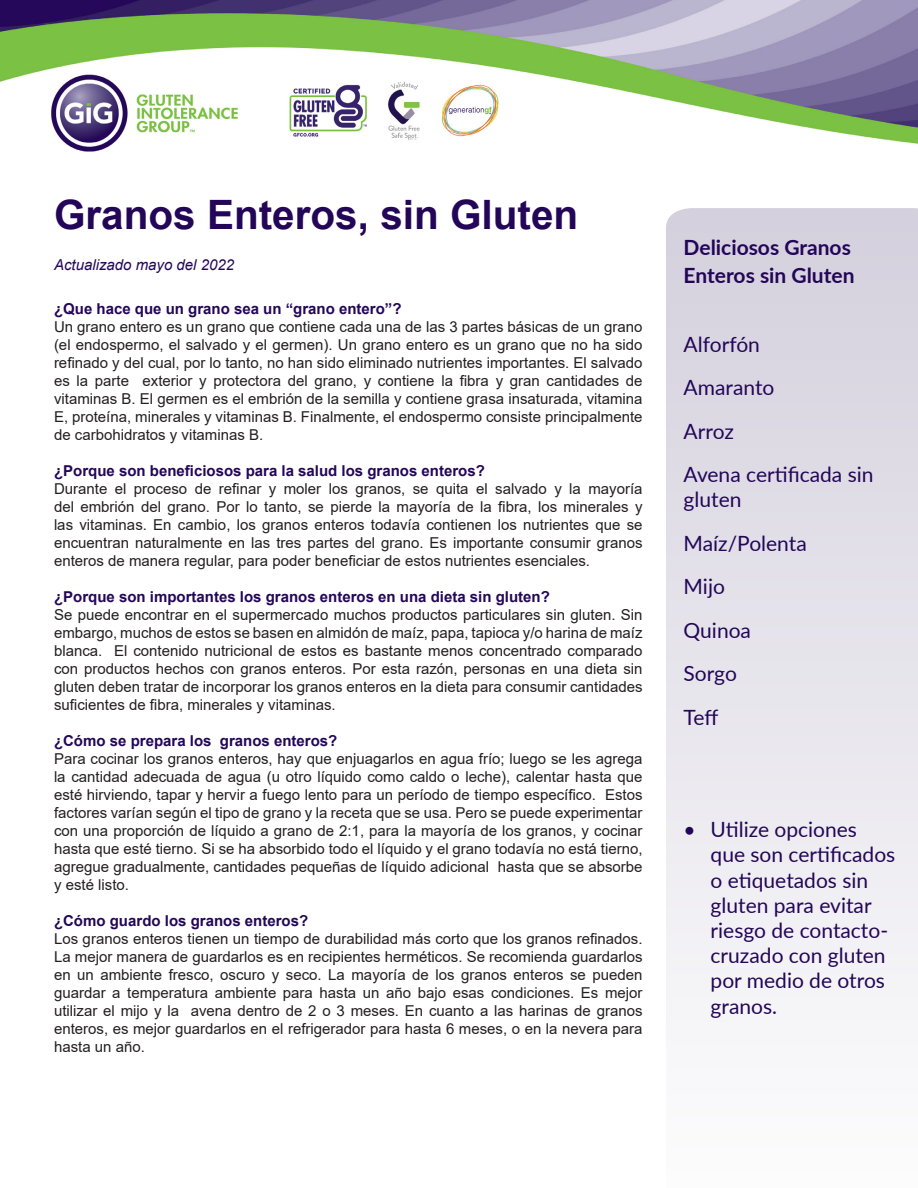
<style>
.page{position:relative;width:918px;height:1188px;background:#fff}
.page>*{position:absolute;margin:0;border:0;box-sizing:border-box;transform-origin:0 0}
.t1{font:700 40.5px "Arial";color:#230658}
.t2{font:21px/25.2px "Lato";color:#230658}
.t3{font:700 21px/28.5px "Lato";color:#230658}
.t4{font:15px/18px "Arial";color:#231f20;text-align:justify}
.t5{font:700 15px "Arial";color:#230658}
.t6{font:italic 15px "Arial";color:#230658}
</style>
<div class="page">
<svg style="left:666px;top:208px;width:252px;height:810px;fill:#e5e2ea"></svg>
<img style="left:0;top:0;width:918px;height:152px">
<p class="t1" style="left:54px;top:187px;width:526px">Granos Enteros, sin Gluten</p>
<p class="t6" style="left:54px;top:255px;width:182px">Actualizado mayo del 2022</p>
<p class="t5" style="left:54px;top:299px;width:349px">¿Que hace que un grano sea un “grano entero”?</p>
<p class="t4" style="left:54px;top:318px;width:590px">Un grano entero es un grano que contiene cada una de las 3 partes básicas de un grano (el endospermo, el salvado y el germen). Un grano entero es un grano que no ha sido refinado y del cual, por lo tanto, no han sido eliminado nutrientes importantes. El salvado es la parte exterior y protectora del grano, y contiene la fibra y gran cantidades de vitaminas B. El germen es el embrión de la semilla y contiene grasa insaturada, vitamina E, proteína, minerales y vitaminas B. Finalmente, el endospermo consiste principalmente de carbohidratos y vitaminas B.</p>
<p class="t5" style="left:54px;top:461px;width:432px">¿Porque son beneficiosos para la salud los granos enteros?</p>
<p class="t4" style="left:54px;top:480px;width:590px">Durante el proceso de refinar y moler los granos, se quita el salvado y la mayoría del embrión del grano. Por lo tanto, se pierde la mayoría de la fibra, los minerales y las vitaminas. En cambio, los granos enteros todavía contienen los nutrientes que se encuentran naturalmente en las tres partes del grano. Es importante consumir granos enteros de manera regular, para poder beneficiar de estos nutrientes esenciales.</p>
<p class="t5" style="left:54px;top:587px;width:497px">¿Porque son importantes los granos enteros en una dieta sin gluten?</p>
<p class="t4" style="left:54px;top:606px;width:590px">Se puede encontrar en el supermercado muchos productos particulares sin gluten. Sin embargo, muchos de estos se basen en almidón de maíz, papa, tapioca y/o harina de maíz blanca. El contenido nutricional de estos es bastante menos concentrado comparado con productos hechos con granos enteros. Por esta razón, personas en una dieta sin gluten deben tratar de incorporar los granos enteros en la dieta para consumir cantidades suficientes de fibra, minerales y vitaminas.</p>
<p class="t5" style="left:54px;top:731px;width:285px">¿Cómo se prepara los granos enteros?</p>
<p class="t4" style="left:54px;top:750px;width:590px">Para cocinar los granos enteros, hay que enjuagarlos en agua frío; luego se les agrega la cantidad adecuada de agua (u otro líquido como caldo o leche), calentar hasta que esté hirviendo, tapar y hervir a fuego lento para un período de tiempo específico. Estos factores varían según el tipo de grano y la receta que se usa. Pero se puede experimentar con una proporción de líquido a grano de 2:1, para la mayoría de los granos, y cocinar hasta que esté tierno. Si se ha absorbido todo el líquido y el grano todavía no está tierno, agregue gradualmente, cantidades pequeñas de líquido adicional hasta que se absorbe y esté listo.</p>
<p class="t5" style="left:54px;top:911px;width:256px">¿Cómo guardo los granos enteros?</p>
<p class="t4" style="left:54px;top:930px;width:590px">Los granos enteros tienen un tiempo de durabilidad más corto que los granos refinados.<br>La mejor manera de guardarlos es en recipientes herméticos. Se recomienda guardarlos en un ambiente fresco, oscuro y seco. La mayoría de los granos enteros se pueden guardar a temperatura ambiente para hasta un año bajo esas condiciones. Es mejor utilizar el mijo y la avena dentro de 2 o 3 meses. En cuanto a las harinas de granos enteros, es mejor guardarlos en el refrigerador para hasta 6 meses, o en la nevera para hasta un año.</p>
<p class="t3" style="left:684px;top:232px;width:172px">Deliciosos Granos<br>Enteros sin Gluten</p>
<p class="t2" style="left:684px;top:331px;width:78px">Alforfón</p>
<p class="t2" style="left:684px;top:374px;width:92px">Amaranto</p>
<p class="t2" style="left:684px;top:418px;width:52px">Arroz</p>
<p class="t2" style="left:684px;top:461px;width:191px">Avena certificada sin gluten</p>
<p class="t2" style="left:684px;top:530px;width:125px">Maíz/Polenta</p>
<p class="t2" style="left:684px;top:573px;width:43px">Mijo</p>
<p class="t2" style="left:684px;top:617px;width:69px">Quinoa</p>
<p class="t2" style="left:684px;top:660px;width:55px">Sorgo</p>
<p class="t2" style="left:684px;top:704px;width:36px">Teff</p>
<p class="t2" style="left:711px;top:816px;width:186px;text-indent:-27px">• Utilize opciones que son certificados o etiquetados sin gluten para evitar riesgo de contacto&shy;cruzado con gluten por medio de otros granos.</p>
</div>
